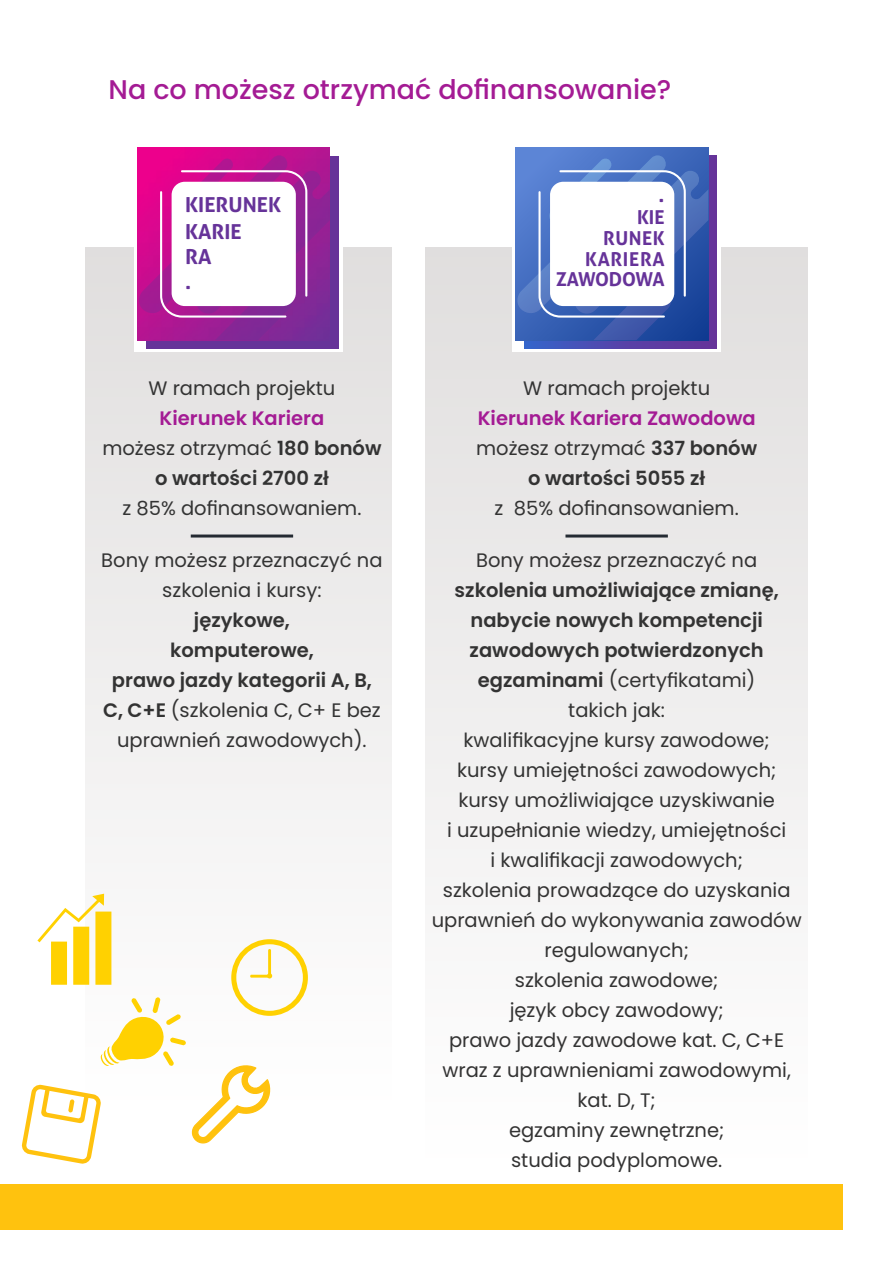
<style>
.page{position:relative;width:893px;height:1263px;background:#fff}
.page>*{position:absolute;margin:0;border:0;box-sizing:border-box;transform-origin:0 0}
.t1{font:500 27px "Poppins";color:#a41b94}
.t2{font:700 20.7px/25.5px "Aller";color:#639}
.t3{font:19.5px/30px "Poppins";color:#333;text-align:center}
.t4{font:600 19.5px/30px "Poppins";color:#333;text-align:center}
.t5{font:600 19.5px/30px "Poppins";color:#a41b94;text-align:center}
.t6{font:700 19.2px/20.7px "Aller";letter-spacing:.025em;color:#639;text-align:right}
.s1{color:#a41b94}
.s2{font-weight:400}
.s3{font-weight:400;color:#333}
.s4{color:#333}
.s5{font-weight:600}
</style>
<div class="page">
<div style="left:85px;top:247px;width:306px;height:871px;background:linear-gradient(to bottom,#e0dede,#fff)"></div>
<div style="left:425px;top:247px;width:383px;height:931px;background:linear-gradient(to bottom,#e0dede,#fff)"></div>
<svg style="left:134px;top:147px;width:209px;height:205px"></svg>
<div style="left:146px;top:156px;width:192px;height:192px;background:#639"></div>
<img style="left:137px;top:148px;width:193px;height:7px">
<svg style="left:137px;top:155px;width:193px;height:185px;background:#d181c3"></svg>
<svg style="left:512px;top:147px;width:209px;height:205px"></svg>
<svg style="left:524px;top:156px;width:193px;height:192px;background:#553fa3"></svg>
<div style="left:516px;top:148px;width:192px;height:192px;background:linear-gradient(to right,#618adb,#3a64b8)"></div>
<svg style="left:516px;top:155px;width:192px;height:185px"></svg>
<hr style="left:191px;top:534px;width:102px;height:3px;background:#242a32">
<hr style="left:565px;top:534px;width:103px;height:3px;background:#242a32">
<div style="left:0;top:1184px;width:843px;height:46px;background:#ffc20e"></div>
<svg style="left:21px;top:894px;width:287px;height:270px"></svg>
<h1 class="t1" style="left:109px;top:71px;width:564px">Na co możesz otrzymać dofinansowanie?</h1>
<p class="t2" style="left:185px;top:194px;width:97px">KIERUNEK<br>KARIE<br>RA<br>.</p>
<p class="t2" style="left:659px;top:184px;width:7px">.</p>
<p class="t6" style="left:556px;top:209px;width:110px">KIE<br>RUNEK<br>KARIERA<br>ZAWODOWA</p>
<p class="t3" style="left:148px;top:373px;width:188px">W ramach projektu</p>
<p class="t4" style="left:102px;top:403px;width:281px"><span class="s1">Kierunek Kariera<br></span><span class="s2">możesz otrzymać</span> 180 bonów o wartości 2700 zł</p>
<p class="t3" style="left:122px;top:493px;width:240px">z 85% dofinansowaniem.</p>
<p class="t3" style="left:101px;top:545px;width:283px">Bony możesz przeznaczyć na szkolenia i kursy:</p>
<p class="t4" style="left:103px;top:605px;width:279px">językowe,<br>komputerowe,<br>prawo jazdy kategorii A, B,<br>C, C+E <span class="s2">(szkolenia C, C+ E bez uprawnień zawodowych).</span></p>
<p class="t3" style="left:523px;top:373px;width:188px">W ramach projektu</p>
<p class="t5" style="left:476px;top:403px;width:282px">Kierunek Kariera Zawodowa <span class="s3">możesz otrzymać</span> <span class="s4">337 bonów o wartości 5055 zł</span></p>
<p class="t3" style="left:495px;top:493px;width:246px">z 85% dofinansowaniem.</p>
<p class="t3" style="left:476px;top:545px;width:283px">Bony możesz przeznaczyć na</p>
<p class="t3" style="left:432px;top:575px;width:371px"><span class="s5">szkolenia umożliwiające zmianę, nabycie nowych kompetencji zawodowych potwierdzonych egzaminami</span> (certyfikatami)<br>takich jak:<br>kwalifikacyjne kursy zawodowe;<br>kursy umiejętności zawodowych; kursy umożliwiające uzyskiwanie<br>i uzupełnianie wiedzy, umiejętności<br>i kwalifikacji zawodowych;<br>szkolenia prowadzące do uzyskania uprawnień do wykonywania zawodów regulowanych;<br>szkolenia zawodowe;<br>język obcy zawodowy;<br>prawo jazdy zawodowe kat. C, C+E wraz z uprawnieniami zawodowymi, kat. D, T;<br>egzaminy zewnętrzne;<br>studia podyplomowe.</p>
</div>
